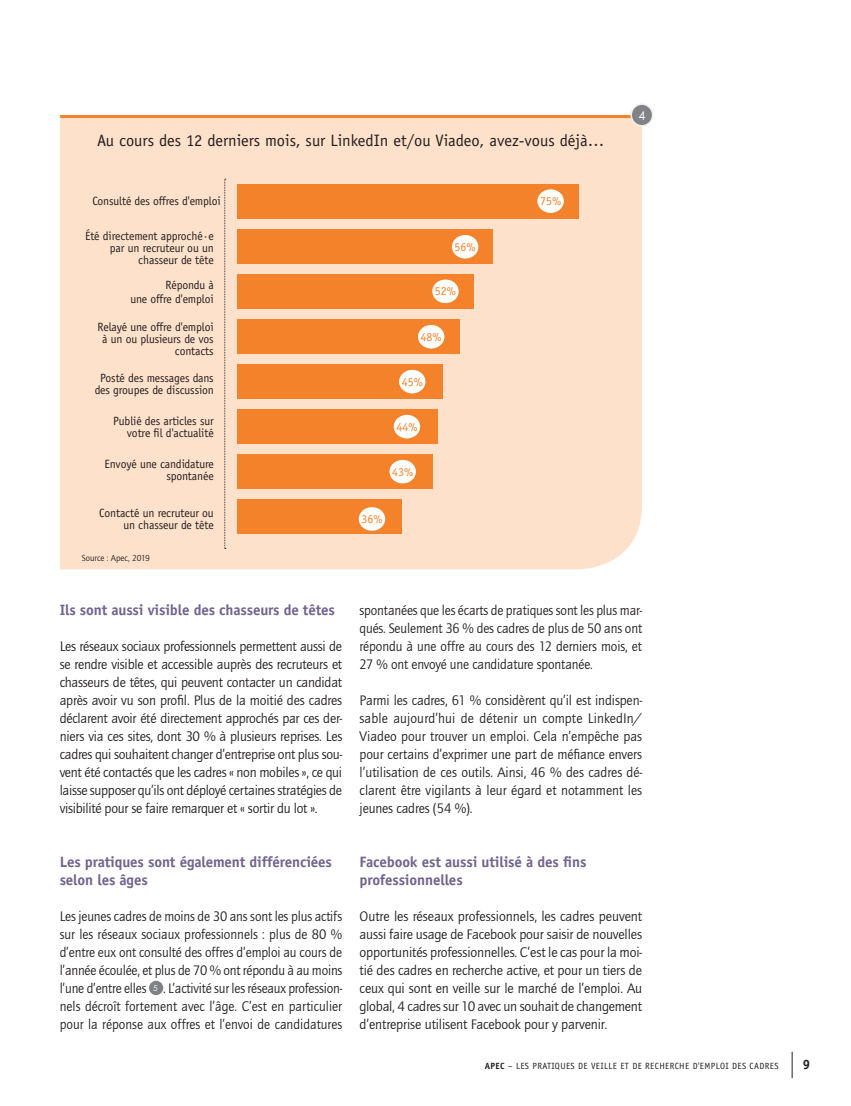
<style>
.page{position:relative;width:851px;height:1106px;background:#fff}
.page>*{position:absolute;margin:0;border:0;box-sizing:border-box;transform-origin:0 0}
.t1{font:16.5px "Officina Sans";color:#231f20}
.t2{font:700 15px/18px "Officina Sans";letter-spacing:-.01em;color:#71648d}
.t3{font:14.25px/18px "Quay Itc T";letter-spacing:-.01em;color:#231f20;text-align:justify}
.t4{font:14.25px/18px "Quay Itc T";letter-spacing:-.01em;color:#231f20;text-align:justify;scale:.96 1}
.t5{font:700 13.5px "Officina Sans";color:#231f20}
.t6{font:12.3px "Century Gothic";color:#fff}
.t7{font:12px/12px "Officina Sans";letter-spacing:-.01em;color:#231f20;text-align:right}
.t8{font:12px "Officina Sans";color:#f4822b}
.t9{font:9px "Officina Sans";letter-spacing:.04em;color:#231f20}
.t10{font:9px "Quay Itc T";color:#231f20}
.s1{font-family:"Century Gothic";font-size:8.25px;color:#fff}
.s2{font-weight:700}
</style>
<div class="page">
<svg style="left:791px;top:1051px;width:1px;height:27px"></svg>
<div style="left:149px;top:980px;width:14px;height:15px;background:#808285;border-radius:50%"></div>
<div style="left:60px;top:118px;width:581px;height:451px;background:#fee1ca"></div>
<hr style="left:60px;top:115px;width:581px;height:3px;background:#f4822b">
<div style="left:631px;top:104px;width:21px;height:22px;background:#808285;border-radius:50%"></div>
<div style="left:630px;top:103px;width:23px;height:23px;border:2px solid #eeeeef;border-radius:50%"></div>
<svg style="left:224px;top:179px;width:2px;height:370px"></svg>
<div style="left:237px;top:184px;width:341px;height:34px;background:#f4822b"></div>
<div style="left:537px;top:189px;width:26px;height:24px;background:#fff;border-radius:50%"></div>
<div style="left:237px;top:364px;width:205px;height:34px;background:#f4822b"></div>
<div style="left:399px;top:370px;width:26px;height:23px;background:#fff;border-radius:50%"></div>
<div style="left:237px;top:229px;width:255px;height:34px;background:#f4822b"></div>
<div style="left:452px;top:235px;width:26px;height:23px;background:#fff;border-radius:50%"></div>
<div style="left:237px;top:409px;width:200px;height:34px;background:#f4822b"></div>
<div style="left:393px;top:415px;width:27px;height:23px;background:#fff;border-radius:50%"></div>
<div style="left:237px;top:274px;width:237px;height:34px;background:#f4822b"></div>
<div style="left:432px;top:279px;width:26px;height:24px;background:#fff;border-radius:50%"></div>
<div style="left:237px;top:454px;width:196px;height:34px;background:#f4822b"></div>
<div style="left:389px;top:460px;width:27px;height:23px;background:#fff;border-radius:50%"></div>
<div style="left:237px;top:319px;width:223px;height:34px;background:#f4822b"></div>
<div style="left:418px;top:325px;width:26px;height:23px;background:#fff;border-radius:50%"></div>
<div style="left:237px;top:499px;width:164px;height:34px;background:#f4822b"></div>
<div style="left:358px;top:507px;width:27px;height:24px;background:#fff;border-radius:50%"></div>
<p class="t1" style="left:97px;top:130px;width:508px">Au cours des 12 derniers mois, sur LinkedIn et/ou Viadeo, avez-vous déjà…</p>
<p class="t7" style="left:92px;top:194px;width:130px">Consulté des offres d'emploi</p>
<p class="t7" style="left:85px;top:230px;width:130px">Été directement approché·e par un recruteur ou un chasseur de tête</p>
<p class="t7" style="left:130px;top:278px;width:85px;line-height:13.5px">Répondu à<br>une offre d'emploi</p>
<p class="t7" style="left:97px;top:321px;width:118px">Relayé une offre d'emploi à un ou plusieurs de vos contacts</p>
<p class="t7" style="left:95px;top:371px;width:121px;text-align:center">Posté des messages dans des groupes de discussion</p>
<p class="t7" style="left:113px;top:415px;width:102px">Publié des articles sur votre fil d'actualité</p>
<p class="t7" style="left:104px;top:458px;width:111px">Envoyé une candidature spontanée</p>
<p class="t7" style="left:99px;top:507px;width:116px">Contacté un recruteur ou un chasseur de tête</p>
<p class="t10" style="left:82px;top:553px;width:70px">Source : Apec, 2019</p>
<p class="t8" style="left:454px;top:240px;width:23px">56%</p>
<p class="t8" style="left:435px;top:284px;width:23px">52%</p>
<p class="t8" style="left:420px;top:329px;width:23px">48%</p>
<p class="t8" style="left:401px;top:374px;width:23px">45%</p>
<p class="t8" style="left:396px;top:419px;width:23px">44%</p>
<p class="t8" style="left:392px;top:464px;width:23px">43%</p>
<p class="t8" style="left:361px;top:512px;width:23px">36%</p>
<p class="t8" style="left:540px;top:194px;width:23px">75%</p>
<p class="t6" style="left:638px;top:108px;width:8px">4</p>
<p class="t2" style="left:60px;top:600px;width:277px">Ils sont aussi visible des chasseurs de têtes</p>
<p class="t3" style="left:60px;top:637px;width:284px">Les réseaux sociaux professionnels permettent aussi de se rendre visible et accessible auprès des recruteurs et chasseurs de têtes, qui peuvent contacter un candidat après avoir vu son profil. Plus de la moitié des cadres déclarent avoir été directement approchés par ces der&shy;niers via ces sites, dont 30 % à plusieurs reprises. Les cadres qui souhaitent changer d’entreprise ont plus sou&shy;vent été contactés que les cadres « non mobiles », ce qui laisse supposer qu’ils ont déployé certaines stratégies de visibilité pour se faire remarquer et « sortir du lot ».</p>
<p class="t2" style="left:60px;top:852px;width:274px">Les pratiques sont également différenciées selon les âges</p>
<p class="t4" style="left:60px;top:907px;width:296px">Les jeunes cadres de moins de 30 ans sont les plus actifs sur les réseaux sociaux professionnels : plus de 80 % d’entre eux ont consulté des offres d’emploi au cours de l’année écoulée, et plus de 70 % ont répondu à au moins l’une d’entre elles <span class="s1">5</span> . L’activité sur les réseaux profession&shy;nels décroît fortement avec l’âge. C’est en particulier pour la réponse aux offres et l’envoi de candidatures</p>
<p class="t4" style="left:359px;top:601px;width:296px">spontanées que les écarts de pratiques sont les plus mar&shy;qués. Seulement 36 % des cadres de plus de 50 ans ont répondu à une offre au cours des 12 derniers mois, et 27 % ont envoyé une candidature spontanée.</p>
<p class="t3" style="left:359px;top:691px;width:284px">Parmi les cadres, 61 % considèrent qu’il est indispen&shy;sable aujourd’hui de détenir un compte LinkedIn/ Viadeo pour trouver un emploi. Cela n’empêche pas pour certains d’exprimer une part de méfiance envers l’utilisation de ces outils. Ainsi, 46 % des cadres dé&shy;clarent être vigilants à leur égard et notamment les jeunes cadres (54 %).</p>
<p class="t2" style="left:359px;top:852px;width:228px">Facebook est aussi utilisé à des fins professionnelles</p>
<p class="t3" style="left:359px;top:907px;width:284px">Outre les réseaux professionnels, les cadres peuvent aussi faire usage de Facebook pour saisir de nouvelles opportunités professionnelles. C’est le cas pour la moi&shy;tié des cadres en recherche active, et pour un tiers de ceux qui sont en veille sur le marché de l’emploi. Au global, 4 cadres sur 10 avec un souhait de changement d’entreprise utilisent Facebook pour y parvenir.</p>
<p class="t9" style="left:484px;top:1060px;width:295px"><span class="s2">APEC</span> – LES PRATIQUES DE VEILLE ET DE RECHERCHE D'EMPLOI DES CADRES</p>
<p class="t5" style="left:802px;top:1055px;width:9px">9</p>
</div>
